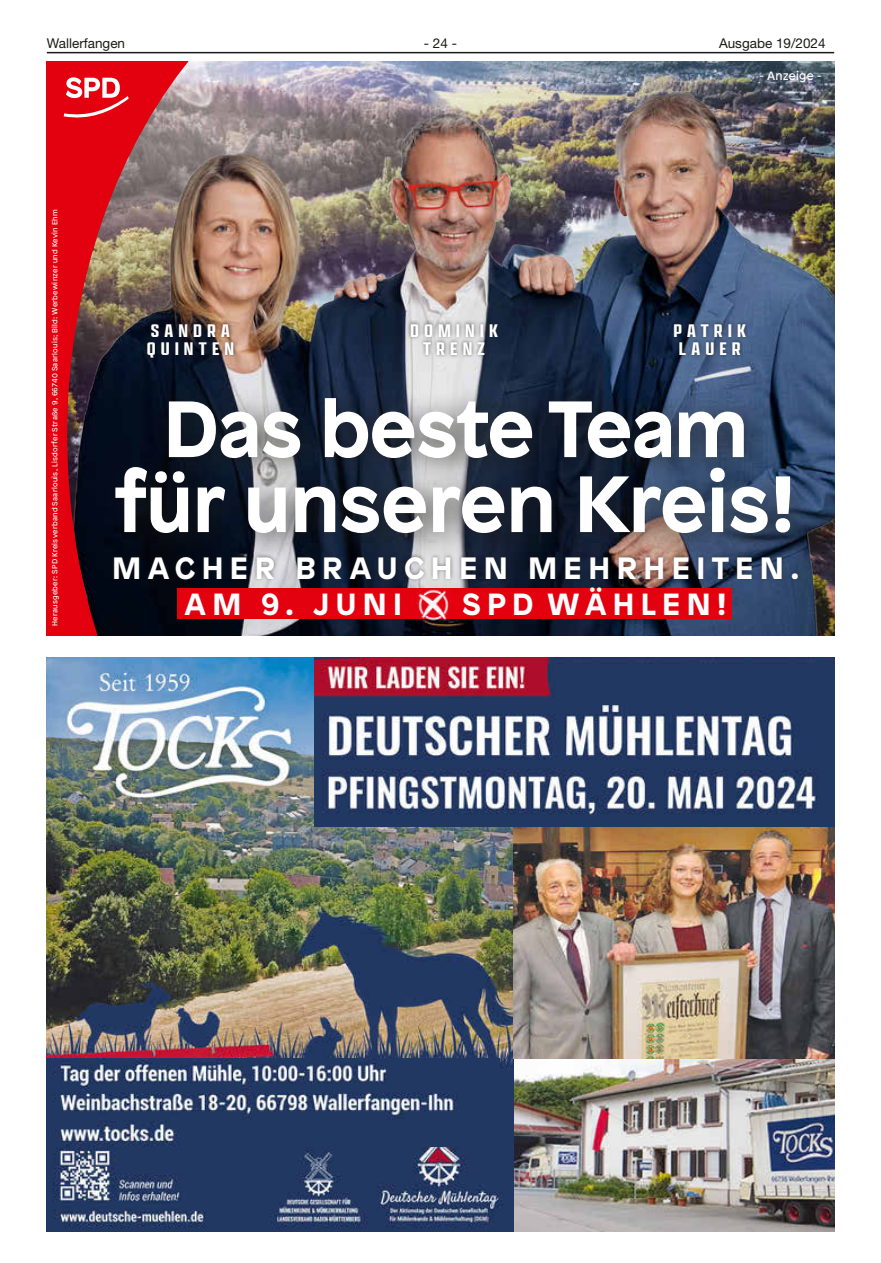
<style>
.page{position:relative;width:881px;height:1263px;background:#fff}
.page>*{position:absolute;margin:0;border:0;box-sizing:border-box;transform-origin:0 0}
.t1{font:700 79.5px/75px "Prclwf Patron";letter-spacing:-.01em;color:#fff;text-align:center}
.t2{font:700 30.75px "Prclwf Patron";letter-spacing:.21em;color:#fff}
.t3{font:700 30.6px "Prclwf Patron";letter-spacing:.21em;color:#fff}
.t4{font:500 19.5px/18px "Njsnrm Apotek Comp";letter-spacing:.205em;color:#fff;scale:1.29 1}
.t5{font:13.5px "Helvetica Neue LT";color:#1a1a18}
.t6{font:12px "Yvltyw Patron";letter-spacing:.025em;color:#fff}
.t7{font:7.5px "Yvltyw Patron";letter-spacing:.035em;color:#fff}
</style>
<div class="page">
<hr style="left:47px;top:52px;width:786px;height:1px;background:#1a1a18">
<img style="left:513px;top:826px;width:320px;height:405px">
<img style="left:47px;top:657px;width:466px;height:574px">
<img style="left:315px;top:657px;width:518px;height:169px">
<img style="left:47px;top:1059px;width:452px;height:87px">
<img style="left:199px;top:62px;width:634px;height:574px">
<div style="left:95px;top:378px;width:725px;height:185px;background:#1a1a18;opacity:.75"></div>
<svg style="left:47px;top:62px;width:152px;height:574px;background:#72282e"></svg>
<svg style="left:64px;top:77px;width:65px;height:44px"></svg>
<div style="left:406px;top:319px;width:95px;height:41px;background:#1a1a18;opacity:.7"></div>
<div style="left:669px;top:319px;width:80px;height:41px;background:#1a1a18;opacity:.7"></div>
<div style="left:143px;top:319px;width:95px;height:43px;background:#1a1a18;opacity:.7"></div>
<div style="left:177px;top:589px;width:554px;height:30px;background:#e3000f"></div>
<img style="left:416px;top:588px;width:34px;height:34px">
<div style="left:110px;top:552px;width:691px;height:31px;background:#1a1a18;opacity:.5"></div>
<h3 class="t5" style="left:47px;top:35px;width:80px">Wallerfangen</h3>
<h3 class="t5" style="left:424px;top:35px;width:35px">- 24 -</h3>
<h3 class="t5" style="left:718px;top:35px;width:108px">Ausgabe 19/2024</h3>
<p class="t7" style="left:49px;top:626px;width:418px;rotate:-90deg">Herausgeber: SPD Kreisverband Saarlouis, Lisdorfer Straße 9, 66740 Saarlouis; Bild: Werbewinzer und Kevin Ehm</p>
<h3 class="t4" style="left:147px;top:321px;width:69px">SANDRA<br>QUINTEN</h3>
<h3 class="t6" style="left:758px;top:67px;width:64px">- Anzeige -</h3>
<h3 class="t4" style="left:410px;top:321px;width:69px;text-align:center">DOMINIK<br>TRENZ</h3>
<h3 class="t4" style="left:673px;top:321px;width:58px">PATRIK<br>LAUER</h3>
<h1 class="t1" style="left:115px;top:385px;width:681px">Das beste Team für unseren Kreis!</h1>
<h2 class="t2" style="left:112px;top:543px;width:688px">MACHER BRAUCHEN MEHRHEITEN.</h2>
<h3 class="t3" style="left:184px;top:580px;width:219px">AM 9. JUNI</h3>
<h3 class="t3" style="left:462px;top:580px;width:266px">SPD WÄHLEN!</h3>
</div>
